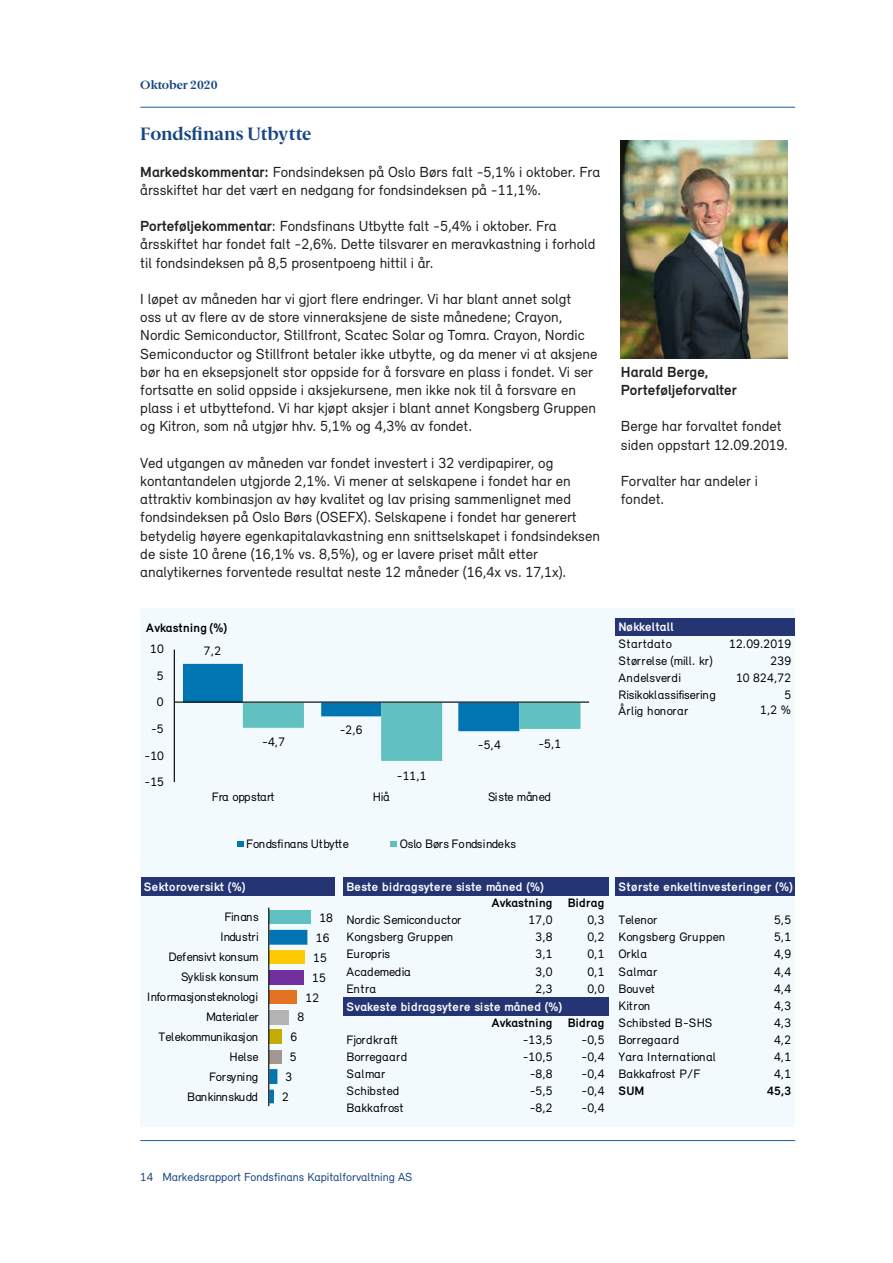
<style>
.page{position:relative;width:893px;height:1263px;background:#fff}
.page>*{position:absolute;margin:0;border:0;box-sizing:border-box;transform-origin:0 0}
.Brødtekst{font:700 18px "Berlingske Serif";color:#174682}
.Brødtekst-2{font:15px/18.1px "Relevant";color:#231f20}
.Brødtekst-3{font:700 15px "Relevant";letter-spacing:.005em;color:#231f20}
.t1{font:12.6px/20px "Relevant";letter-spacing:.005em;color:#000;text-align:right}
.t2{font:700 12.6px "Relevant";letter-spacing:.03em;color:#fff}
.t3{font:12.6px/16.8px "Relevant";letter-spacing:.025em;color:#000}
.t4{font:12.6px "Relevant";letter-spacing:.03em;color:#000}
.t5{font:700 12.6px "Relevant";letter-spacing:.025em;color:#000}
.t6{font:12.6px "Relevant";letter-spacing:-.025em;color:#000}
.t7{font:12.6px "Relevant";letter-spacing:-.045em;color:#000}
.t8{font:12.6px "Relevant";letter-spacing:-.015em;color:#000}
.t9{font:12.6px "Relevant";letter-spacing:-.03em;color:#000}
.t10{font:12px "Relevant";color:#174682}
.t11{font:700 12px "Berlingske Serif";color:#174682}
.s1{font-weight:700}
.s2{font-weight:400}
</style>
<div class="page">
<hr style="left:140px;top:107px;width:655px;height:1px;background:#175d9e">
<hr style="left:140px;top:1140px;width:655px;height:1px;background:#175d9e">
<div style="left:140px;top:608px;width:655px;height:519px;background:#f3fafe"></div>
<div style="left:615px;top:618px;width:180px;height:17px;background:#253472"></div>
<div style="left:141px;top:877px;width:194px;height:18px;background:#253472"></div>
<div style="left:343px;top:877px;width:265px;height:18px;background:#253472"></div>
<div style="left:615px;top:877px;width:180px;height:18px;background:#253472"></div>
<div style="left:343px;top:997px;width:265px;height:18px;background:#253472"></div>
<svg style="left:183px;top:664px;width:397px;height:97px"></svg>
<hr style="left:174px;top:650px;width:1px;height:132px;background:#000">
<hr style="left:174px;top:701px;width:415px;height:2px;background:#000">
<svg style="left:237px;top:841px;width:7px;height:5px"></svg>
<svg style="left:390px;top:841px;width:7px;height:5px"></svg>
<div style="left:269px;top:910px;width:42px;height:14px;background:#61c0c0"></div>
<svg style="left:269px;top:930px;width:38px;height:173px"></svg>
<hr style="left:268px;top:907px;width:1px;height:199px;background:#000">
<img style="left:621px;top:141px;width:166px;height:217px">
<p class="t11" style="left:140px;top:75px;width:79px">Oktober 2020</p>
<p class="Brødtekst" style="left:140px;top:119px;width:172px">Fondsfinans Utbytte</p>
<p class="Brødtekst-2" style="left:140px;top:162px;width:461px"><span class="s1">Markedskommentar:</span> Fondsindeksen på Oslo Børs falt -5,1% i oktober. Fra årsskiftet har det vært en nedgang for fondsindeksen på -11,1%.</p>
<p class="Brødtekst-2" style="left:140px;top:217px;width:457px"><span class="s1">Porteføljekommentar</span>: Fondsfinans Utbytte falt -5,4% i oktober. Fra årsskiftet har fondet falt -2,6%. Dette tilsvarer en meravkastning i forhold til fondsindeksen på 8,5 prosentpoeng hittil i år.</p>
<p class="Brødtekst-2" style="left:140px;top:290px;width:459px">I løpet av måneden har vi gjort flere endringer. Vi har blant annet solgt<br>oss ut av flere av de store vinneraksjene de siste månedene; Crayon, Nordic Semiconductor, Stillfront, Scatec Solar og Tomra. Crayon, Nordic Semiconductor og Stillfront betaler ikke utbytte, og da mener vi at aksjene bør ha en eksepsjonelt stor oppside for å forsvare en plass i fondet. Vi ser fortsatte en solid oppside i aksjekursene, men ikke nok til å forsvare en plass i et utbyttefond. Vi har kjøpt aksjer i blant annet Kongsberg Gruppen og Kitron, som nå utgjør hhv. 5,1% og 4,3% av fondet.</p>
<p class="Brødtekst-2" style="left:140px;top:453px;width:461px">Ved utgangen av måneden var fondet investert i 32 verdipapirer, og kontantandelen utgjorde 2,1%. Vi mener at selskapene i fondet har en attraktiv kombinasjon av høy kvalitet og lav prising sammenlignet med fondsindeksen på Oslo Børs (OSEFX). Selskapene i fondet har generert betydelig høyere egenkapitalavkastning enn snittselskapet i fondsindeksen de siste 10 årene (16,1% vs. 8,5%), og er lavere priset målt etter analytikernes forventede resultat neste 12 måneder (16,4x vs. 17,1x).</p>
<p class="t5" style="left:146px;top:620px;width:82px">Avkastning (%)</p>
<p class="t1" style="left:150px;top:639px;width:15px">10</p>
<p class="t1" style="left:157px;top:665px;width:8px">5</p>
<p class="t1" style="left:157px;top:692px;width:8px">0</p>
<p class="t1" style="left:151px;top:718px;width:14px">-5</p>
<p class="t1" style="left:145px;top:745px;width:21px">-10</p>
<p class="t1" style="left:145px;top:771px;width:21px">-15</p>
<p class="t1" style="left:204px;top:640px;width:19px">7,2</p>
<p class="t1" style="left:262px;top:731px;width:24px">-4,7</p>
<p class="t1" style="left:340px;top:720px;width:24px">-2,6</p>
<p class="t1" style="left:397px;top:765px;width:31px">-11,1</p>
<p class="t1" style="left:478px;top:735px;width:24px">-5,4</p>
<p class="t1" style="left:538px;top:733px;width:24px">-5,1</p>
<p class="t7" style="left:212px;top:789px;width:64px">Fra oppstart</p>
<p class="t1" style="left:373px;top:786px;width:18px">Hiå</p>
<p class="t9" style="left:488px;top:789px;width:64px">Siste måned</p>
<p class="t1" style="left:246px;top:833px;width:105px">Fondsfinans Utbytte</p>
<p class="t1" style="left:400px;top:833px;width:118px">Oslo Børs Fondsindeks</p>
<p class="Brødtekst-3" style="left:621px;top:363px;width:89px">Harald Berge,</p>
<p class="Brødtekst-3" style="left:621px;top:381px;width:118px">Porteføljeforvalter</p>
<p class="Brødtekst-2" style="left:621px;top:417px;width:169px">Berge har forvaltet fondet siden oppstart 12.09.2019.</p>
<p class="Brødtekst-2" style="left:621px;top:471px;width:139px">Forvalter har andeler i fondet.</p>
<p class="t2" style="left:618px;top:619px;width:57px">Nøkkeltall</p>
<p class="t3" style="left:618px;top:635px;width:99px">Startdato<br>Størrelse (mill. kr)<br>Andelsverdi<br>Risikoklassifisering<br>Årlig honorar</p>
<p class="t1" style="left:729px;top:635px;width:64px;line-height:17.1px">12.09.2019<br>239<br>10 824,72<br>5</p>
<p class="t1" style="left:760px;top:700px;width:32px">1,2 %</p>
<p class="t2" style="left:144px;top:879px;width:103px">Sektoroversikt (%)</p>
<p class="t2" style="left:347px;top:879px;width:199px">Beste bidragsytere siste måned (%)</p>
<p class="t2" style="left:618px;top:879px;width:176px">Største enkeltinvesteringer (%)</p>
<p class="t1" style="left:147px;top:907px;width:113px">Finans<br>Industri<br>Defensivt konsum<br>Syklisk konsum<br>Informasjonsteknologi<br>Materialer<br>Telekommunikasjon<br>Helse<br>Forsyning<br>Bankinnskudd</p>
<p class="t1" style="left:319px;top:907px;width:15px">18</p>
<p class="t1" style="left:316px;top:927px;width:15px">16</p>
<p class="t1" style="left:313px;top:947px;width:15px">15</p>
<p class="t1" style="left:312px;top:967px;width:15px">15</p>
<p class="t1" style="left:306px;top:987px;width:15px">12</p>
<p class="t1" style="left:297px;top:1007px;width:8px">8</p>
<p class="t1" style="left:290px;top:1027px;width:8px">6</p>
<p class="t1" style="left:290px;top:1047px;width:8px">5</p>
<p class="t1" style="left:285px;top:1067px;width:8px">3</p>
<p class="t1" style="left:282px;top:1086px;width:8px">2</p>
<p class="t5" style="left:492px;top:895px;width:114px">Avkastning Bidrag</p>
<p class="t6" style="left:347px;top:912px;width:116px">Nordic Semiconductor</p>
<p class="t1" style="left:529px;top:910px;width:26px">17,0</p>
<p class="t8" style="left:587px;top:912px;width:71px">0,3 Telenor</p>
<p class="t1" style="left:774px;top:910px;width:19px">5,5</p>
<p class="t4" style="left:347px;top:929px;width:108px">Kongsberg Gruppen</p>
<p class="t1" style="left:535px;top:927px;width:19px">3,8</p>
<p class="t4" style="left:587px;top:929px;width:139px">0,2 Kongsberg Gruppen</p>
<p class="t1" style="left:774px;top:927px;width:19px">5,1</p>
<p class="t4" style="left:347px;top:946px;width:45px">Europris</p>
<p class="t1" style="left:535px;top:944px;width:19px">3,1</p>
<p class="t1" style="left:587px;top:944px;width:61px">0,1 Orkla</p>
<p class="t1" style="left:774px;top:944px;width:19px">4,9</p>
<p class="t6" style="left:347px;top:963px;width:66px">Academedia</p>
<p class="t1" style="left:535px;top:961px;width:19px">3,0</p>
<p class="t1" style="left:587px;top:961px;width:71px">0,1 Salmar</p>
<p class="t1" style="left:774px;top:961px;width:19px">4,4</p>
<p class="t1" style="left:347px;top:978px;width:31px">Entra</p>
<p class="t1" style="left:535px;top:978px;width:19px">2,3</p>
<p class="t1" style="left:587px;top:978px;width:69px">0,0 Bouvet</p>
<p class="t1" style="left:774px;top:978px;width:19px">4,4</p>
<p class="t1" style="left:618px;top:995px;width:33px">Kitron</p>
<p class="t1" style="left:774px;top:995px;width:19px">4,3</p>
<p class="t5" style="left:492px;top:1015px;width:222px">Avkastning Bidrag <span class="s2">Schibsted B-SHS</span></p>
<p class="t1" style="left:774px;top:1012px;width:19px">4,3</p>
<p class="t1" style="left:347px;top:1029px;width:53px">Fjordkraft</p>
<p class="t1" style="left:523px;top:1029px;width:31px">-13,5</p>
<p class="t3" style="left:582px;top:1031px;width:99px">-0,5 Borregaard</p>
<p class="t1" style="left:774px;top:1029px;width:19px">4,2</p>
<p class="t3" style="left:347px;top:1048px;width:62px">Borregaard</p>
<p class="t1" style="left:523px;top:1047px;width:31px">-10,5</p>
<p class="t4" style="left:582px;top:1049px;width:136px">-0,4 Yara International</p>
<p class="t1" style="left:774px;top:1047px;width:19px">4,1</p>
<p class="t1" style="left:347px;top:1064px;width:40px">Salmar</p>
<p class="t1" style="left:530px;top:1064px;width:24px">-8,8</p>
<p class="t1" style="left:582px;top:1064px;width:120px">-0,4 Bakkafrost P/F</p>
<p class="t1" style="left:774px;top:1064px;width:19px">4,1</p>
<p class="t1" style="left:347px;top:1081px;width:54px">Schibsted</p>
<p class="t1" style="left:530px;top:1081px;width:24px">-5,5</p>
<p class="t1" style="left:582px;top:1081px;width:64px">-0,4 <span class="s1">SUM</span></p>
<p class="t1" style="left:347px;top:1098px;width:59px">Bakkafrost</p>
<p class="t1" style="left:530px;top:1098px;width:24px">-8,2</p>
<p class="t1" style="left:582px;top:1098px;width:24px">-0,4</p>
<p class="t2" style="left:347px;top:999px;width:217px">Svakeste bidragsytere siste måned (%)</p>
<p class="t5" style="left:767px;top:1083px;width:26px">45,3</p>
<p class="t10" style="left:140px;top:1169px;width:274px">14 Markedsrapport Fondsfinans Kapitalforvaltning AS</p>
</div>
